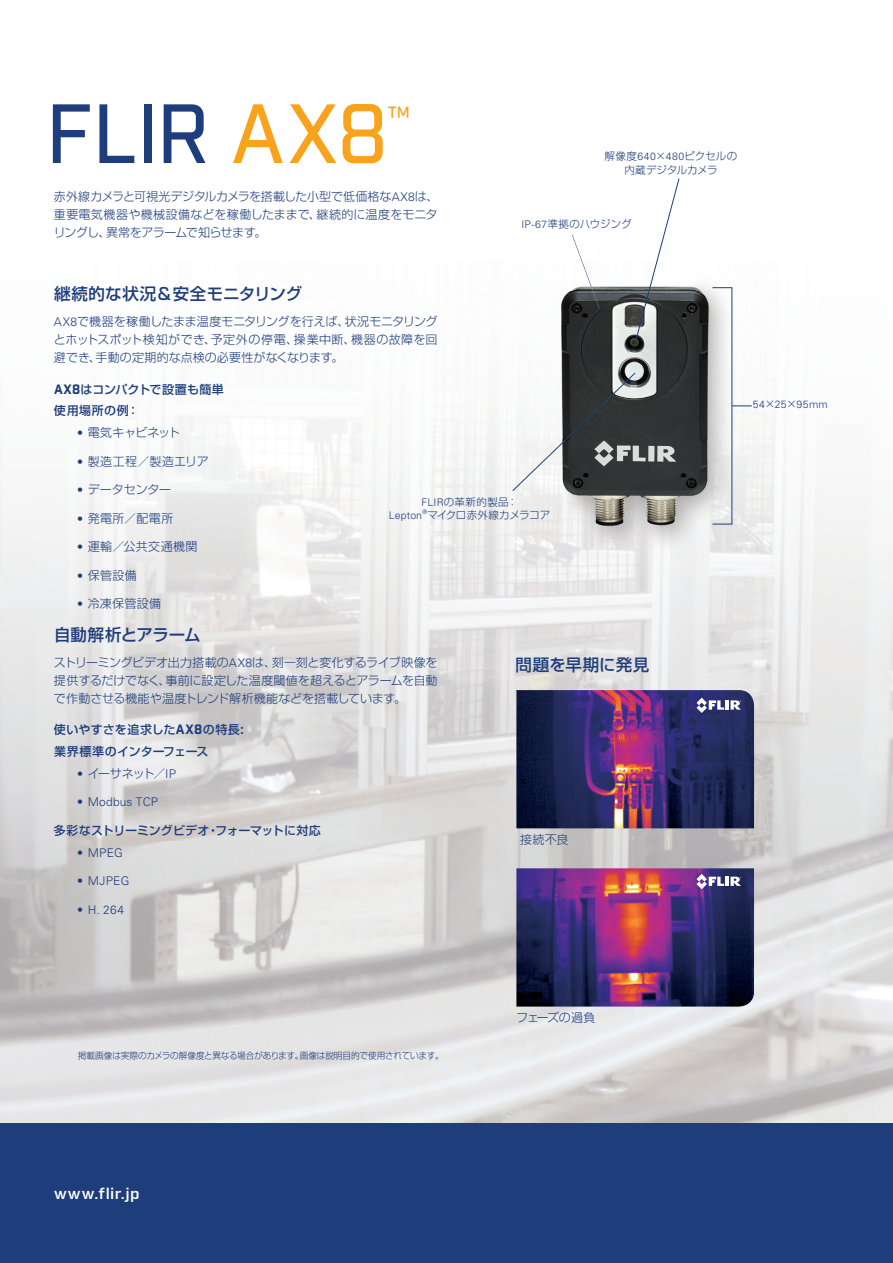
<style>
.page{position:relative;width:893px;height:1263px;background:#fff}
.page>*{position:absolute;margin:0;border:0;box-sizing:border-box;transform-origin:0 0}
.t1{font:500 81.45px "Industry";letter-spacing:-.005em;color:#1e3d7b}
.t2{font:500 31.05px "Industry";color:#f9a21c}
.t3{font:500 16.5px "Shin Go Pr 5";letter-spacing:.01em;color:#1e3d7b}
.t4{font:500 16.5px "Shin Go Pr 5";letter-spacing:-.02em;color:#1e3d7b}
.t5{font:600 15px "Industry";letter-spacing:.03em;color:#fff;scale:1.1 1}
.t6{font:300 12px/18px "Shin Go Pr 5";letter-spacing:.01em;color:#1e3d7b;text-align:justify}
.t7{font:500 12px/21.8px "Shin Go Pr 5";letter-spacing:.01em;color:#1e3d7b}
.t8{font:300 12px "Univers";letter-spacing:.02em;color:#1e3d7b}
.t9{font:500 12px/21.8px "Shin Go Pr 5";letter-spacing:.035em;color:#1e3d7b}
.t10{font:300 12px "Shin Go Pr 5";letter-spacing:.04em;color:#1e3d7b}
.t11{font:300 12px "Shin Go Pr 5";letter-spacing:-.02em;color:#1e3d7b}
.t12{font:300 12px "Shin Go Pr 5";letter-spacing:-.01em;color:#1e3d7b}
.t13{font:300 12px "Shin Go Pr 5";letter-spacing:-.07em;color:#1e3d7b}
.t14{font:300 10.5px/13.5px "Shin Go Pr 5";letter-spacing:.005em;color:#1e3d7b;text-align:center}
.t15{font:300 10.5px "Univers";letter-spacing:.015em;color:#1e3d7b}
.t16{font:300 10.5px "Shin Go Pr 5";letter-spacing:-.015em;color:#1e3d7b}
.t17{font:300 10.5px "Shin Go Pr 5";letter-spacing:-.02em;color:#1e3d7b}
.t18{font:300 9px "Shin Go Pr 5";letter-spacing:-.02em;color:#1e3d7b;scale:.96 1}
.t19{font:300 6.15px "Univers";color:#1e3d7b}
.s1{color:#f9a21c}
.s2{font-family:"Univers"}
.s3{font-family:"Industry";font-weight:700;font-size:13.2px}
.s4{font-family:"Shin Go Pr 5"}
</style>
<div class="page">
<img style="left:788px;top:458px;width:105px;height:666px">
<img style="left:0;top:411px;width:525px;height:713px">
<img style="left:736px;top:461px;width:52px;height:663px">
<img style="left:525px;top:598px;width:211px;height:526px">
<div style="left:0;top:1124px;width:893px;height:139px;background:#1e3d7b"></div>
<img style="left:492px;top:234px;width:286px;height:364px">
<img style="left:572px;top:235px;width:27px;height:73px">
<svg style="left:635px;top:178px;width:44px;height:165px"></svg>
<svg style="left:512px;top:372px;width:124px;height:119px"></svg>
<svg style="left:732px;top:406px;width:20px;height:1px"></svg>
<img style="left:516px;top:690px;width:238px;height:138px">
<img style="left:516px;top:868px;width:238px;height:138px">
<svg style="left:696px;top:698px;width:45px;height:15px"></svg>
<svg style="left:696px;top:874px;width:45px;height:15px"></svg>
<h1 class="t1" style="left:46px;top:85px;width:344px">FLIR <span class="s1">AX8</span></h1>
<h2 class="t2" style="left:387px;top:100px;width:25px">™</h2>
<p class="t6" style="left:54px;top:187px;width:386px">赤外線カメラと可視光デジタルカメラを搭載した小型で低価格な<span class="s2">AX8</span>は、重要電気機器や機械設備などを稼働したままで、継続的に温度をモニタリングし、異常をアラームで知らせます。</p>
<p class="t14" style="left:604px;top:149px;width:134px">解像度<span class="s2">640</span>×<span class="s2">480</span>ピクセルの内蔵デジタルカメラ</p>
<p class="t16" style="left:521px;top:215px;width:112px"><span class="s2">IP-67</span>準拠のハウジング</p>
<h3 class="t3" style="left:54px;top:280px;width:250px">継続的な状況＆安全モニタリング</h3>
<p class="t6" style="left:54px;top:311px;width:385px"><span class="s2">AX8</span>で機器を稼働したまま温度モニタリングを行えば、状況モニタリングとホットスポット検知ができ、予定外の停電、操業中断、機器の故障を回避でき、手動の定期的な点検の必要性がなくなります。</p>
<p class="t9" style="left:54px;top:377px;width:171px"><span class="s3">AX8</span>はコンパクトで設置も簡単使用場所の例：</p>
<p class="t11" style="left:77px;top:423px;width:105px"><span class="s2">•</span> 電気キャビネット</p>
<p class="t6" style="left:77px;top:451px;width:133px"><span class="s2">•</span> 製造工程／製造エリア</p>
<p class="t12" style="left:77px;top:480px;width:95px"><span class="s2">•</span> データセンター</p>
<p class="t6" style="left:77px;top:508px;width:98px"><span class="s2">•</span> 発電所／配電所</p>
<p class="t10" style="left:77px;top:537px;width:122px"><span class="s2">•</span> 運輸／公共交通機関</p>
<p class="t6" style="left:77px;top:565px;width:61px"><span class="s2">•</span> 保管設備</p>
<p class="t6" style="left:77px;top:593px;width:85px"><span class="s2">•</span> 冷凍保管設備</p>
<h3 class="t4" style="left:54px;top:621px;width:148px">自動解析とアラーム</h3>
<p class="t6" style="left:54px;top:652px;width:385px">ストリーミングビデオ出力搭載の<span class="s2">AX8</span>は、刻一刻と変化するライブ映像を提供するだけでなく、事前に設定した温度閾値を超えるとアラームを自動で作動させる機能や温度トレンド解析機能などを搭載しています。</p>
<p class="t7" style="left:54px;top:718px;width:191px">使いやすさを追求した<span class="s3">AX8</span>の特長<span class="s3">:</span>業界標準のインターフェース</p>
<p class="t6" style="left:77px;top:763px;width:100px"><span class="s2">•</span> イーサネット／<span class="s2">IP</span></p>
<p class="t8" style="left:77px;top:795px;width:83px">• Modbus TCP</p>
<p class="t7" style="left:54px;top:818px;width:268px">多彩なストリーミングビデオ・フォーマットに対応</p>
<p class="t8" style="left:77px;top:845px;width:47px">• MPEG</p>
<p class="t8" style="left:77px;top:873px;width:54px">• MJPEG</p>
<p class="t8" style="left:77px;top:902px;width:48px">• H. 264</p>
<p class="t14" style="left:421px;top:494px;width:98px"><span class="s2">FLIR</span>の革新的製品：</p>
<p class="t15" style="left:389px;top:509px;width:35px">Lepton</p>
<p class="t19" style="left:422px;top:508px;width:6px">®</p>
<p class="t17" style="left:427px;top:507px;width:124px">マイクロ赤外線カメラコア</p>
<h3 class="t3" style="left:516px;top:651px;width:135px">問題を早期に発見</h3>
<p class="t6" style="left:520px;top:829px;width:50px">接続不良</p>
<p class="t15" style="left:753px;top:398px;width:77px">54<span class="s4">×</span>25<span class="s4">×</span>95mm</p>
<p class="t18" style="left:78px;top:1048px;width:383px">掲載画像は実際のカメラの解像度と異なる場合があります。画像は説明目的で使用されています。</p>
<p class="t13" style="left:516px;top:1007px;width:81px">フェーズの過負</p>
<p class="t5" style="left:54px;top:1184px;width:79px">www.flir.jp</p>
</div>
